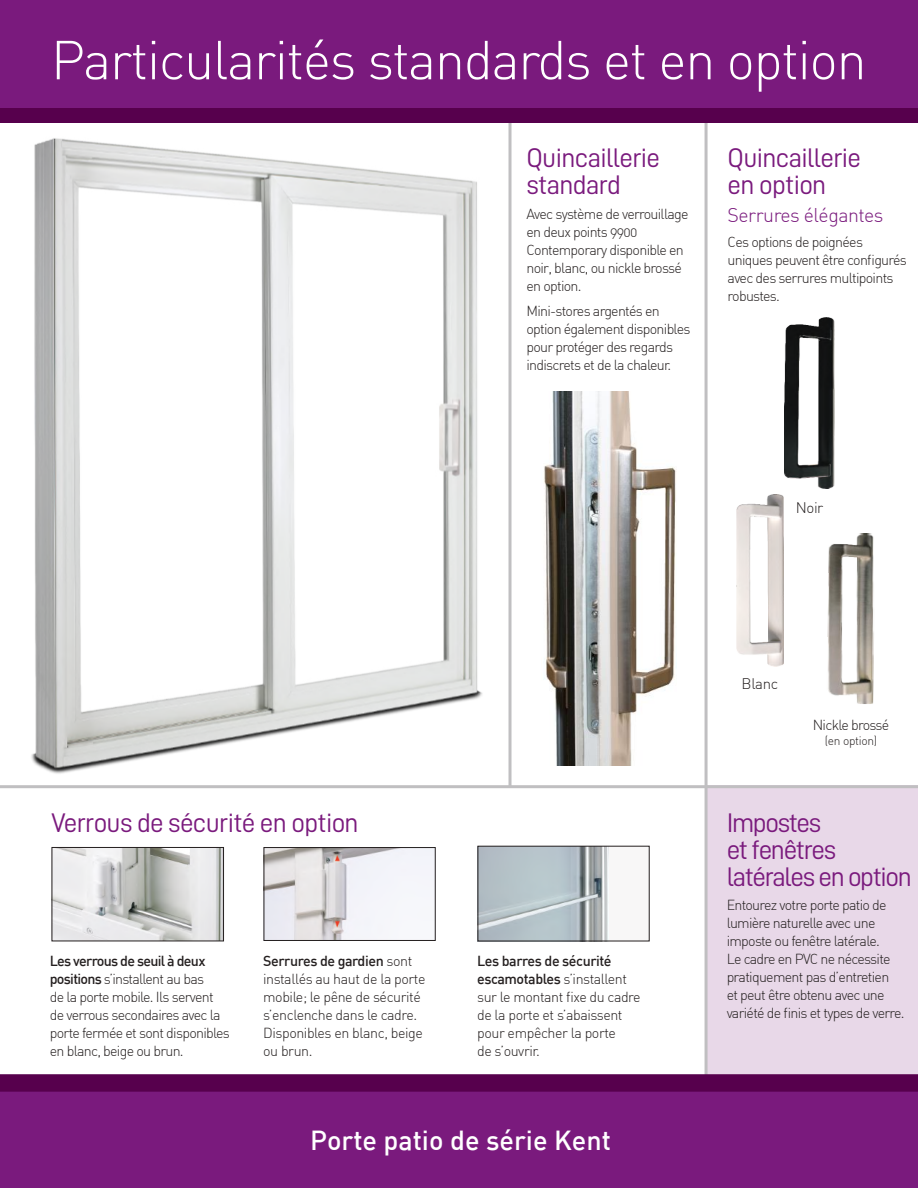
<style>
.page{position:relative;width:918px;height:1188px;background:#fff}
.page>*{position:absolute;margin:0;border:0;box-sizing:border-box;transform-origin:0 0}
.t1{font:300 54px "DIN";letter-spacing:-.025em;color:#fff}
.t2{font:27px/27px "D DIN";letter-spacing:-.025em;color:#7a1a7d}
.t3{font:500 27px "DIN";color:#fff}
.t4{font:27px/27px "D DIN";letter-spacing:-.05em;color:#7a1a7d}
.t5{font:300 19.5px "DIN";letter-spacing:-.025em;color:#7a1a7d}
.t6{font:15px "DIN Light Alternate";letter-spacing:-.025em;color:#241f1f}
.t7{font:14.25px/18px "DIN Light Alternate";letter-spacing:-.05em;color:#241f1f}
.t8{font:14.25px/18px "DIN Light Alternate";letter-spacing:-.03em;color:#241f1f}
.t9{font:500 14.25px/18px "DIN";letter-spacing:-.03em;color:#241f1f}
.t10{font:500 14.25px "DIN";letter-spacing:-.05em;color:#241f1f}
.t11{font:12px "DIN Light Alternate";letter-spacing:-.025em;color:#241f1f}
.s1{font-family:"DIN";font-weight:500}
.s2{font-family:"DIN Light Alternate";font-weight:400}
</style>
<div class="page">
<div style="left:0;top:0;width:918px;height:110px;background:#7a1a7d"></div>
<div style="left:706px;top:785px;width:212px;height:290px;background:#e8d8e8"></div>
<hr style="left:705px;top:120px;width:3px;height:955px;background:#c0bfc1">
<hr style="left:509px;top:118px;width:3px;height:669px;background:#c0bfc1">
<div style="left:0;top:1092px;width:918px;height:96px;background:#7a1a7d"></div>
<hr style="left:0;top:785px;width:918px;height:3px;background:#c0bfc1">
<div style="left:478px;top:846px;width:171px;height:95px;background:#f8f7f7"></div>
<img style="left:480px;top:848px;width:129px;height:91px">
<img style="left:54px;top:849px;width:168px;height:90px">
<div style="left:52px;top:847px;width:172px;height:94px;border:1px solid #241f1f"></div>
<img style="left:266px;top:849px;width:167px;height:90px">
<div style="left:264px;top:847px;width:171px;height:94px;border:1px solid #241f1f"></div>
<img style="left:827px;top:533px;width:47px;height:171px">
<img style="left:736px;top:495px;width:48px;height:171px">
<img style="left:785px;top:317px;width:50px;height:172px">
<div style="left:0;top:108px;width:918px;height:15px;background:#57004d"></div>
<svg style="left:0;top:1074px;width:918px;height:18px;background:#590350"></svg>
<img style="left:31px;top:138px;width:452px;height:636px">
<img style="left:544px;top:391px;width:132px;height:374px">
<h1 class="t1" style="left:51px;top:27px;width:817px">Particularités standards et en option</h1>
<h2 class="t2" style="left:526px;top:144px;width:135px">Quincaillerie standard</h2>
<p class="t7" style="left:526px;top:205px;width:164px">Avec système de verrouillage en deux points 9900<br>Contemporary disponible en noir, blanc, ou nickle brossé en option.</p>
<p class="t7" style="left:526px;top:301px;width:165px">Mini-stores argentés en option également disponibles pour protéger des regards indiscrets et de la chaleur.</p>
<h2 class="t2" style="left:728px;top:144px;width:135px">Quincaillerie en option</h2>
<h3 class="t5" style="left:728px;top:203px;width:157px">Serrures élégantes</h3>
<p class="t7" style="left:728px;top:232px;width:181px">Ces options de poignées uniques peuvent être configurés avec des serrures multipoints robustes.</p>
<p class="t6" style="left:796px;top:498px;width:29px">Noir</p>
<h2 class="t2" style="left:52px;top:808px;width:309px">Verrous de sécurité en option</h2>
<p class="t10" style="left:50px;top:952px;width:157px">Les verrous de seuil à deux</p>
<p class="t7" style="left:50px;top:970px;width:182px"><span class="s1">positions</span> s’installent au bas<br>de la porte mobile. Ils servent de verrous secondaires avec la porte fermée et sont disponibles en blanc, beige ou brun.</p>
<p class="t9" style="left:263px;top:952px;width:151px">Serrures de gardien <span class="s2">sont</span></p>
<p class="t8" style="left:263px;top:970px;width:164px">installés au haut de la porte mobile; le pêne de sécurité s’enclenche dans le cadre.<br>Disponibles en blanc, beige ou brun.</p>
<p class="t9" style="left:477px;top:952px;width:151px">Les barres de sécurité escamotables <span class="s2">s’installent</span></p>
<p class="t8" style="left:477px;top:988px;width:165px">sur le montant fixe du cadre de la porte et s’abaissent pour empêcher la porte<br>de s’ouvrir.</p>
<h2 class="t3" style="left:310px;top:1123px;width:302px">Porte patio de série Kent</h2>
<h2 class="t3" style="left:314px;top:1124px;width:294px">www.sunviewdoors.com</h2>
<p class="t6" style="left:742px;top:675px;width:38px">Blanc</p>
<p class="t7" style="left:813px;top:716px;width:78px">Nickle brossé</p>
<p class="t11" style="left:825px;top:734px;width:54px">(en option)</p>
<h2 class="t4" style="left:727px;top:808px;width:187px">Impostes<br>et fenêtres latérales en option</h2>
<p class="t7" style="left:727px;top:896px;width:179px">Entourez votre porte patio de lumière naturelle avec une imposte ou fenêtre latérale.<br>Le cadre en PVC ne nécessite pratiquement pas d’entretien<br>et peut être obtenu avec une variété de finis et types de verre.</p>
</div>
